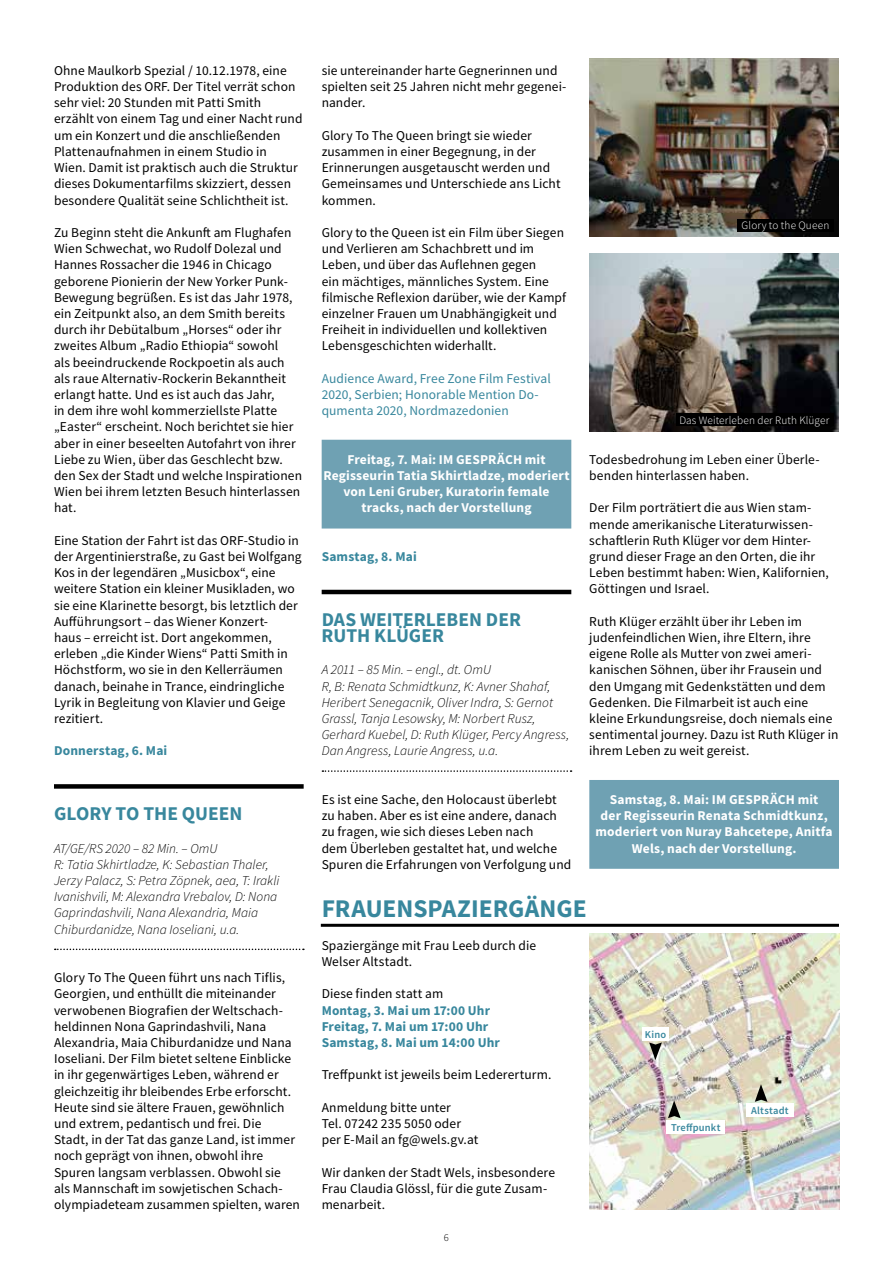
<style>
.page{position:relative;width:893px;height:1263px;background:#fff}
.page>*{position:absolute;margin:0;border:0;box-sizing:border-box;transform-origin:0 0}
.t1{font:700 25.5px "Source Sans Pro";color:#38879d}
.t2{font:700 19.5px/16.2px "Source Sans Pro";letter-spacing:-.005em;color:#38879d}
.t3{font:13.5px/16.2px "Source Sans Pro";letter-spacing:.005em;color:#000}
.t4{font:italic 300 13.5px/16.2px "Source Sans Pro";color:#000}
.t5{font:700 13.5px/16.2px "Source Sans Pro";letter-spacing:.01em;color:#fff;text-align:center}
.t6{font:700 13.5px/16.2px "Source Sans Pro";letter-spacing:.01em;color:#38879d}
.t7{font:13.5px/16.2px "Source Sans Pro";letter-spacing:.01em;color:#38879d}
.t8{font:300 11.25px "Source Sans Pro";letter-spacing:.015em;color:#fff}
.t9{font:600 10.5px "Source Sans Pro";letter-spacing:.02em;color:#38879d}
.t10{font:300 10.5px "Source Sans Pro";color:#000}
</style>
<div class="page">
<div style="left:54px;top:784px;width:250px;height:5px;background:#000"></div>
<svg style="left:55px;top:948px;width:249px;height:2px"></svg>
<div style="left:589px;top:780px;width:250px;height:89px;background:#6fa1b3"></div>
<div style="left:322px;top:440px;width:249px;height:88px;background:#6fa1b3"></div>
<hr style="left:322px;top:590px;width:249px;height:4px;background:#000">
<svg style="left:322px;top:770px;width:250px;height:2px"></svg>
<hr style="left:321px;top:924px;width:518px;height:3px;background:#000">
<img style="left:589px;top:933px;width:251px;height:276px">
<svg style="left:649px;top:1042px;width:13px;height:18px"></svg>
<svg style="left:668px;top:1100px;width:13px;height:18px"></svg>
<svg style="left:755px;top:1084px;width:12px;height:18px"></svg>
<div style="left:642px;top:1027px;width:27px;height:14px;background:#fff"></div>
<div style="left:667px;top:1120px;width:58px;height:13px;background:#fff"></div>
<div style="left:746px;top:1104px;width:48px;height:13px;background:#fff"></div>
<img style="left:589px;top:253px;width:250px;height:178px">
<div style="left:676px;top:413px;width:158px;height:13px;background:#000"></div>
<img style="left:589px;top:59px;width:250px;height:178px">
<div style="left:737px;top:219px;width:97px;height:13px;background:#000"></div>
<p class="t3" style="left:54px;top:62px;width:250px">Ohne Maulkorb Spezial / 10.12.1978, eine Produktion des ORF. Der Titel verrät schon sehr viel: 20 Stunden mit Patti Smith erzählt von einem Tag und einer Nacht rund um ein Konzert und die anschließenden Plattenaufnahmen in einem Studio in<br>Wien. Damit ist praktisch auch die Struktur dieses Dokumentarfilms skizziert, dessen besondere Qualität seine Schlichtheit ist.</p>
<p class="t3" style="left:54px;top:224px;width:250px">Zu Beginn steht die Ankunft am Flughafen Wien Schwechat, wo Rudolf Dolezal und Hannes Rossacher die 1946 in Chicago geborene Pionierin der New Yorker Punk-Bewegung begrüßen. Es ist das Jahr 1978, ein Zeitpunkt also, an dem Smith bereits durch ihr Debütalbum „Horses“ oder ihr zweites Album „Radio Ethiopia“ sowohl<br>als beeindruckende Rockpoetin als auch als raue Alternativ-Rockerin Bekanntheit erlangt hatte. Und es ist auch das Jahr,<br>in dem ihre wohl kommerziellste Platte „Easter“ erscheint. Noch berichtet sie hier aber in einer beseelten Autofahrt von ihrer Liebe zu Wien, über das Geschlecht bzw. den Sex der Stadt und welche Inspirationen Wien bei ihrem letzten Besuch hinterlassen hat.</p>
<p class="t3" style="left:54px;top:532px;width:249px">Eine Station der Fahrt ist das ORF-Studio in der Argentinierstraße, zu Gast bei Wolfgang Kos in der legendären „Musicbox“, eine weitere Station ein kleiner Musikladen, wo sie eine Klarinette besorgt, bis letztlich der Aufführungsort – das Wiener Konzert-<br>haus – erreicht ist. Dort angekommen, erleben „die Kinder Wiens“ Patti Smith in Höchstform, wo sie in den Kellerräumen danach, beinahe in Trance, eindringliche Lyrik in Begleitung von Klavier und Geige rezitiert.</p>
<p class="t6" style="left:54px;top:743px;width:115px">Donnerstag, 6. Mai</p>
<h2 class="t2" style="left:54px;top:805px;width:190px">GLORY TO THE QUEEN</h2>
<p class="t4" style="left:54px;top:840px;width:227px">AT/GE/RS 2020 ‒ 82 Min. ‒ OmU<br>R: Tatia Skhirtladze, K: Sebastian Thaler, Jerzy Palacz, S: Petra Zöpnek, aea, T: Irakli Ivanishvili, M: Alexandra Vrebalov, D: Nona Gaprindashvili, Nana Alexandria, Maia Chiburdanidze, Nana Ioseliani, u.a.</p>
<p class="t3" style="left:54px;top:969px;width:248px">Glory To The Queen führt uns nach Tiflis, Georgien, und enthüllt die miteinander verwobenen Biografien der Weltschach&shy;heldinnen Nona Gaprindashvili, Nana Alexandria, Maia Chiburdanidze und Nana Ioseliani. Der Film bietet seltene Einblicke in ihr gegenwärtiges Leben, während er gleichzeitig ihr bleibendes Erbe erforscht.<br>Heute sind sie ältere Frauen, gewöhnlich und extrem, pedantisch und frei. Die<br>Stadt, in der Tat das ganze Land, ist immer noch geprägt von ihnen, obwohl ihre Spuren langsam verblassen. Obwohl sie als Mannschaft im sowjetischen Schach&shy;olympiadeteam zusammen spielten, waren</p>
<p class="t3" style="left:322px;top:62px;width:246px">sie untereinander harte Gegnerinnen und spielten seit 25 Jahren nicht mehr gegenei&shy;nander.</p>
<p class="t3" style="left:322px;top:127px;width:240px">Glory To The Queen bringt sie wieder zusammen in einer Begegnung, in der<br>Erinnerungen ausgetauscht werden und<br>Gemeinsames und Unterschiede ans Licht kommen.</p>
<p class="t3" style="left:322px;top:224px;width:246px">Glory to the Queen ist ein Film über Siegen und Verlieren am Schachbrett und im Leben, und über das Auflehnen gegen<br>ein mächtiges, männliches System. Eine filmische Reflexion darüber, wie der Kampf einzelner Frauen um Unabhängigkeit und Freiheit in individuellen und kollektiven Lebensgeschichten widerhallt.</p>
<p class="t7" style="left:322px;top:370px;width:231px">Audience Award, Free Zone Film Festival<br>2020, Serbien; Honorable Mention Do&shy;qumenta 2020, Nordmazedonien</p>
<p class="t5" style="left:323px;top:451px;width:248px">Freitag, 7. Mai: IM GESPRÄCH mit Regisseurin Tatia Skhirtladze, moderiert von Leni Gruber, Kuratorin female tracks, nach der Vorstellung</p>
<p class="t6" style="left:322px;top:548px;width:97px">Samstag, 8. Mai</p>
<h2 class="t2" style="left:322px;top:611px;width:201px">DAS WEITERLEBEN DER<br>RUTH KLÜGE R</h2>
<p class="t4" style="left:322px;top:662px;width:249px">A 2011 ‒ 85 Min. ‒ engl., dt. OmU<br>R, B: Renata Schmidtkunz, K: Avner Shahaf, Heribert Senegacnik, Oliver Indra, S: Gernot Grassl, Tanja Lesowsky, M: Norbert Rusz, Gerhard Kuebel, D: Ruth Klüger, Percy Angress, Dan Angress, Laurie Angress, u.a.</p>
<p class="t3" style="left:322px;top:791px;width:251px">Es ist eine Sache, den Holocaust überlebt zu haben. Aber es ist eine andere, danach zu fragen, wie sich dieses Leben nach<br>dem Überleben gestaltet hat, und welche Spuren die Erfahrungen von Verfolgung und</p>
<p class="t8" style="left:742px;top:219px;width:89px">Glory to the Queen</p>
<p class="t8" style="left:679px;top:413px;width:152px">Das Weiterleben der Ruth Klüger</p>
<p class="t3" style="left:589px;top:451px;width:232px">Todesbedrohung im Leben einer Überle&shy;benden hinterlassen haben.</p>
<p class="t3" style="left:589px;top:500px;width:241px">Der Film porträtiert die aus Wien stam&shy;mende amerikanische Literaturwissen&shy;schaftlerin Ruth Klüger vor dem Hinter&shy;grund dieser Frage an den Orten, die ihr Leben bestimmt haben: Wien, Kalifornien, Göttingen und Israel.</p>
<p class="t3" style="left:589px;top:613px;width:251px">Ruth Klüger erzählt über ihr Leben im judenfeindlichen Wien, ihre Eltern, ihre eigene Rolle als Mutter von zwei ameri&shy;kanischen Söhnen, über ihr Frausein und den Umgang mit Gedenkstätten und dem Gedenken. Die Filmarbeit ist auch eine kleine Erkundungsreise, doch niemals eine sentimental journey. Dazu ist Ruth Klüger in ihrem Leben zu weit gereist.</p>
<p class="t5" style="left:596px;top:791px;width:239px">Samstag, 8. Mai: IM GESPRÄCH mit<br>der Regisseurin Renata Schmidtkunz, moderiert von Nuray Bahcetepe, Anitfa Wels, nach der Vorstellung.</p>
<h1 class="t1" style="left:322px;top:892px;width:29px">Frau</h1>
<h1 class="t1" style="left:383px;top:892px;width:30px">enspa</h1>
<h1 class="t1" style="left:457px;top:892px;width:131px">ziergänge</h1>
<p class="t3" style="left:322px;top:937px;width:216px">Spaziergänge mit Frau Leeb durch die<br>Welser Altstadt.</p>
<p class="t3" style="left:322px;top:986px;width:123px">Diese finden statt am</p>
<p class="t6" style="left:322px;top:1002px;width:180px">Montag, 3. Mai um 17:00 Uhr<br>Freitag, 7. Mai um 17:00 Uhr<br>Samstag, 8. Mai um 14:00 Uhr</p>
<p class="t3" style="left:322px;top:1067px;width:231px">Treffpunkt ist jeweils beim Ledererturm.</p>
<p class="t3" style="left:322px;top:1099px;width:158px">Anmeldung bitte unter<br>Tel. 07242 235 5050 oder per E-Mail an fg@wels.gv.at</p>
<p class="t3" style="left:322px;top:1164px;width:235px">Wir danken der Stadt Wels, insbesondere<br>Frau Claudia Glössl, für die gute Zusam&shy;menarbeit.</p>
<p class="t10" style="left:444px;top:1231px;width:7px">6</p>
<p class="t9" style="left:645px;top:1027px;width:23px">Kino</p>
<p class="t9" style="left:671px;top:1120px;width:51px">Treffpunkt</p>
<p class="t9" style="left:751px;top:1104px;width:39px">Altstadt</p>
</div>
